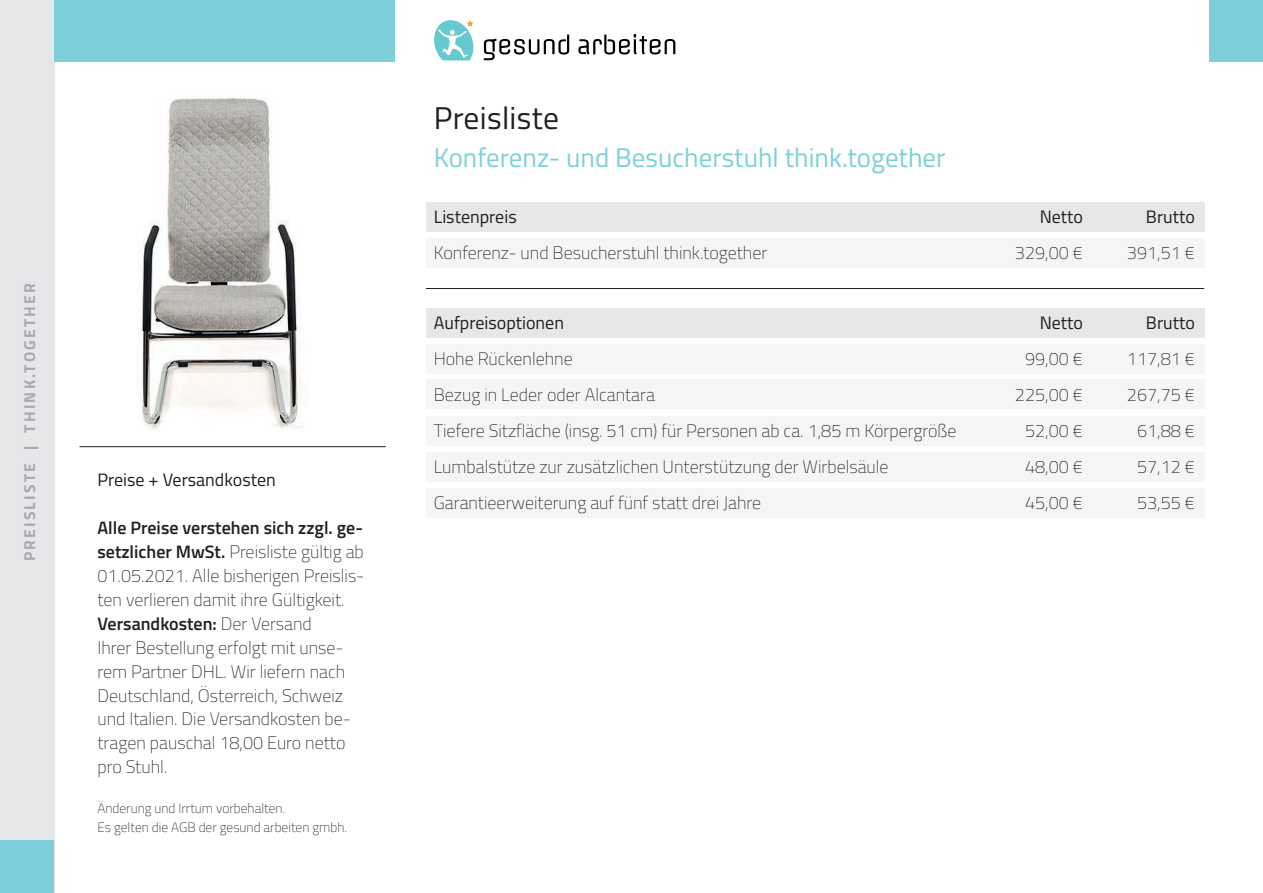
<style>
.page{position:relative;width:1263px;height:893px;background:#fff}
.page>*{position:absolute;margin:0;border:0;box-sizing:border-box;transform-origin:0 0}
.t1{font:31.5px "Titillium";letter-spacing:.01em;color:#231f20}
.t2{font:27px "Titillium";color:#7dd0da}
.t3{font:100 18px/36px "Titillium";color:#231f20}
.t4{font:18px "Titillium";color:#231f20}
.t5{font:700 15.75px "Titillium";letter-spacing:.14em;color:#a8a9ad}
.t6{font:100 13.5px/19.5px "Titillium";color:#231f20}
.s1{font-weight:600}
</style>
<div class="page">
<img style="left:141px;top:97px;width:161px;height:334px">
<div style="left:426px;top:452px;width:778px;height:30px;background:#f5f5f6"></div>
<div style="left:426px;top:416px;width:778px;height:30px;background:#f5f5f6"></div>
<div style="left:426px;top:488px;width:778px;height:30px;background:#f5f5f6"></div>
<div style="left:426px;top:379px;width:778px;height:30px;background:#f5f5f6"></div>
<div style="left:426px;top:344px;width:778px;height:30px;background:#f5f5f6"></div>
<div style="left:426px;top:238px;width:778px;height:30px;background:#f5f5f6"></div>
<div style="left:426px;top:308px;width:778px;height:30px;background:#e6e7e9"></div>
<div style="left:426px;top:202px;width:778px;height:30px;background:#e6e7e9"></div>
<svg style="left:434px;top:20px;width:39px;height:40px"></svg>
<svg style="left:484px;top:34px;width:191px;height:26px"></svg>
<div style="left:0;top:0;width:54px;height:893px;background:#e6e7e9"></div>
<div style="left:54px;top:0;width:340px;height:62px;background:#7dd0da"></div>
<div style="left:1209px;top:0;width:54px;height:61px;background:#7dd0da"></div>
<div style="left:0;top:840px;width:54px;height:53px;background:#7dd0da"></div>
<hr style="left:426px;top:288px;width:778px;height:1px;background:#231f20">
<hr style="left:80px;top:446px;width:306px;height:1px;background:#231f20">
<p class="t5" style="left:18px;top:561px;width:280px;rotate:-90deg">PREISLISTE | THINK.TOGETHER</p>
<p class="t4" style="left:97px;top:466px;width:180px">Preise + Versandkosten</p>
<p class="t3" style="left:97px;top:514px;width:268px;line-height:24px"><span class="s1">Alle Preise verstehen sich zzgl. ge&shy;setzlicher MwSt.</span> Preisliste gültig ab 01.05.2021. Alle bisherigen Preislis&shy;ten verlieren damit ihre Gültigkeit.<br><span class="s1">Versandkosten:</span> Der Versand<br>Ihrer Bestellung erfolgt mit unse&shy;rem Partner DHL. Wir liefern nach Deutschland, Österreich, Schweiz und Italien. Die Versandkosten be&shy;tragen pauschal 18,00 Euro netto pro Stuhl.</p>
<p class="t6" style="left:97px;top:797px;width:251px">Änderung und Irrtum vorbehalten.<br>Es gelten die AGB der gesund arbeiten gmbh.</p>
<h1 class="t1" style="left:434px;top:95px;width:127px">Preisliste</h1>
<h2 class="t2" style="left:434px;top:137px;width:513px">Konferenz- und Besucherstuhl think.together</h2>
<p class="t4" style="left:434px;top:203px;width:84px">Listenpreis</p>
<p class="t3" style="left:434px;top:234px;width:335px">Konferenz- und Besucherstuhl think.together</p>
<p class="t4" style="left:434px;top:309px;width:132px">Aufpreisoptionen</p>
<p class="t3" style="left:434px;top:340px;width:524px">Hohe Rückenlehne<br>Bezug in Leder oder Alcantara<br>Tiefere Sitzfläche (insg. 51 cm) für Personen ab ca. 1,85 m Körpergröße Lumbalstütze zur zusätzlichen Unterstützung der Wirbelsäule Garantieerweiterung auf fünf statt drei Jahre</p>
<p class="t4" style="left:1040px;top:203px;width:45px">Netto</p>
<p class="t3" style="left:1015px;top:234px;width:69px">329,00 €</p>
<p class="t4" style="left:1040px;top:309px;width:45px">Netto</p>
<p class="t3" style="left:1015px;top:340px;width:69px;text-align:center">99,00 €<br>225,00 €<br>52,00 €<br>48,00 €<br>45,00 €</p>
<p class="t4" style="left:1146px;top:203px;width:51px">Brutto</p>
<p class="t3" style="left:1127px;top:234px;width:69px">391,51 €</p>
<p class="t4" style="left:1146px;top:309px;width:51px">Brutto</p>
<p class="t3" style="left:1127px;top:340px;width:69px;text-align:center">117,81 €<br>267,75 €<br>61,88 €<br>57,12 €<br>53,55 €</p>
</div>
